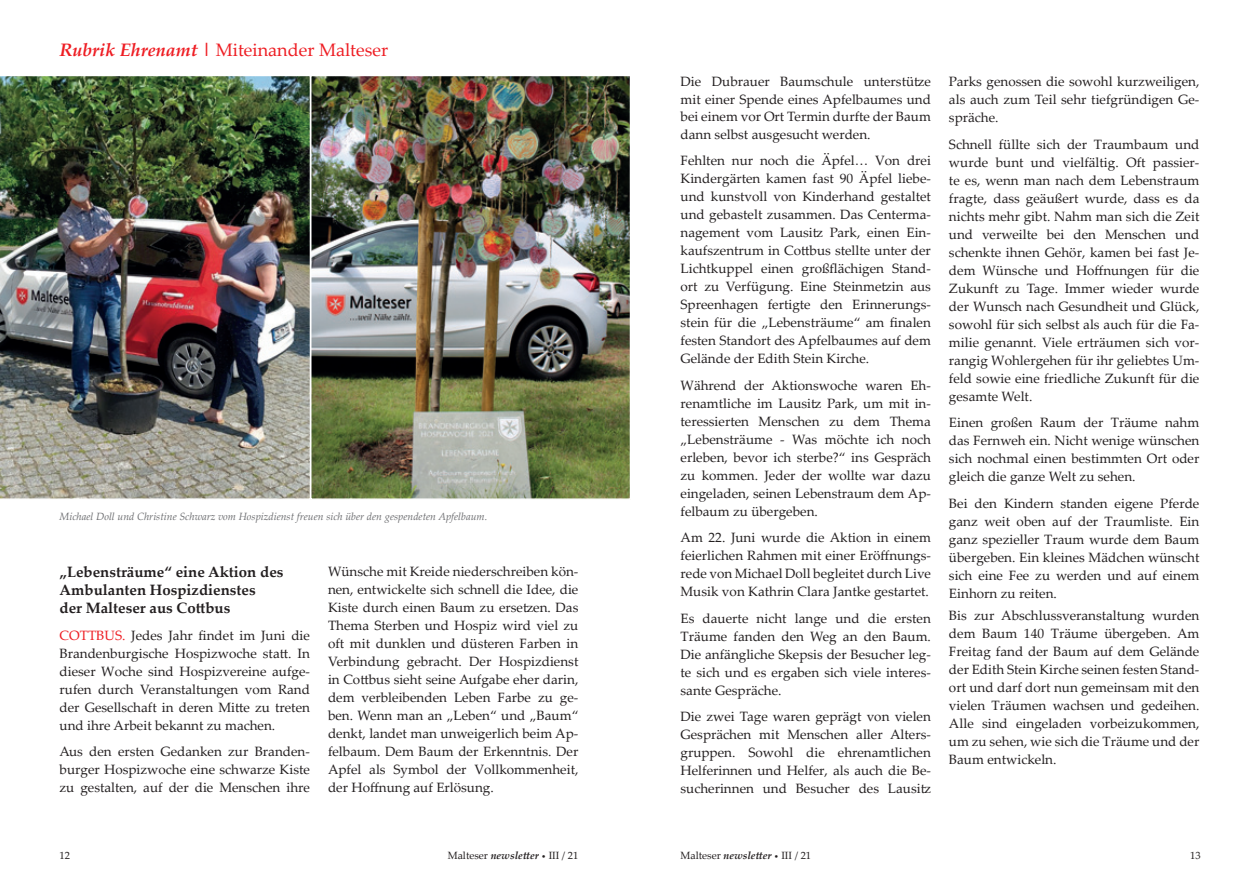
<style>
.page{position:relative;width:1259px;height:893px;background:#fff}
.page>*{position:absolute;margin:0;border:0;box-sizing:border-box;transform-origin:0 0}
.t1{font:18px "Palatino Linotype";color:#ee1d23}
.t2{font:700 15px/18px "Palatino Linotype";color:#231f20}
.t3{font:13.5px/18px "Palatino Linotype";color:#231f20;text-align:justify}
.t4{font:italic 10.5px "Palatino Linotype";color:#6c6d70}
.t5{font:10.5px "Palatino Linotype";color:#231f20}
.s1{font-weight:700;font-style:italic}
.s2{color:#ee1d23}
.s3{font-size:7.5px}
</style>
<div class="page">
<img style="left:313px;top:78px;width:315px;height:419px">
<img style="left:0;top:76px;width:310px;height:423px">
<div style="left:310px;top:75px;width:321px;height:425px;border:2px solid #fff"></div>
<h1 class="t1" style="left:60px;top:37px;width:330px"><span class="s1">Rubrik Ehrenamt |</span> Miteinander Malteser</h1>
<p class="t4" style="left:60px;top:509px;width:429px">Michael Doll und Christine Schwarz vom Hospizdienst freuen sich über den gespendeten Apfelbaum.</p>
<p class="t2" style="left:60px;top:563px;width:225px">„Lebensträume“ eine Aktion des<br>Ambulanten Hospizdienstes<br>der Malteser aus Cottbus</p>
<p class="t3" style="left:60px;top:626px;width:252px"><span class="s2">COTTBUS.</span> Jedes Jahr findet im Juni die Brandenburgische Hospizwoche statt. In dieser Woche sind Hospizvereine aufge&shy;rufen durch Veranstaltungen vom Rand der Gesellschaft in deren Mitte zu treten und ihre Arbeit bekannt zu machen.</p>
<p class="t3" style="left:60px;top:742px;width:252px">Aus den ersten Gedanken zur Branden&shy;burger Hospizwoche eine schwarze Kiste zu gestalten, auf der die Menschen ihre</p>
<p class="t3" style="left:328px;top:562px;width:252px">Wünsche mit Kreide niederschreiben kön&shy;nen, entwickelte sich schnell die Idee, die Kiste durch einen Baum zu ersetzen. Das Thema Sterben und Hospiz wird viel zu oft mit dunklen und düsteren Farben in Verbindung gebracht. Der Hospizdienst in Cottbus sieht seine Aufgabe eher darin, dem verbleibenden Leben Farbe zu ge&shy;ben. Wenn man an „Leben“ und „Baum“ denkt, landet man unweigerlich beim Ap&shy;felbaum. Dem Baum der Erkenntnis. Der Apfel als Symbol der Vollkommenheit, der Hoffnung auf Erlösung.</p>
<p class="t3" style="left:680px;top:73px;width:252px;line-height:17.4px">Die Dubrauer Baumschule unterstütze mit einer Spende eines Apfelbaumes und bei einem vor Ort Termin durfte der Baum dann selbst ausgesucht werden.</p>
<p class="t3" style="left:680px;top:151px;width:252px">Fehlten nur noch die Äpfel… Von drei Kindergärten kamen fast 90 Äpfel liebe&shy;und kunstvoll von Kinderhand gestaltet und gebastelt zusammen. Das Centerma&shy;nagement vom Lausitz Park, einen Ein&shy;kaufszentrum in Cottbus stellte unter der Lichtkuppel einen großflächigen Stand&shy;ort zu Verfügung. Eine Steinmetzin aus Spreenhagen fertigte den Erinnerungs&shy;stein für die „Lebensträume“ am finalen festen Standort des Apfelbaumes auf dem Gelände der Edith Stein Kirche.</p>
<p class="t3" style="left:680px;top:375px;width:252px">Während der Aktionswoche waren Eh&shy;renamtliche im Lausitz Park, um mit in&shy;teressierten Menschen zu dem Thema „Lebensträume - Was möchte ich noch erleben, bevor ich sterbe?“ ins Gespräch zu kommen. Jeder der wollte war dazu eingeladen, seinen Lebenstraum dem Ap&shy;felbaum zu übergeben.</p>
<p class="t3" style="left:680px;top:528px;width:252px">Am 22. Juni wurde die Aktion in einem feierlichen Rahmen mit einer Eröffnungs&shy;rede von Michael Doll begleitet durch Live Musik von Kathrin Clara Jantke gestartet.</p>
<p class="t3" style="left:680px;top:608px;width:252px">Es dauerte nicht lange und die ersten Träume fanden den Weg an den Baum.<br>Die anfängliche Skepsis der Besucher leg&shy;te sich und es ergaben sich viele interes&shy;sante Gespräche.</p>
<p class="t3" style="left:680px;top:707px;width:252px">Die zwei Tage waren geprägt von vielen Gesprächen mit Menschen aller Alters&shy;gruppen. Sowohl die ehrenamtlichen Helferinnen und Helfer, als auch die Be&shy;sucherinnen und Besucher des Lausitz</p>
<p class="t3" style="left:949px;top:72px;width:252px">Parks genossen die sowohl kurzweiligen, als auch zum Teil sehr tiefgründigen Ge&shy;spräche.</p>
<p class="t3" style="left:949px;top:135px;width:252px">Schnell füllte sich der Traumbaum und wurde bunt und vielfältig. Oft passier&shy;te es, wenn man nach dem Lebenstraum fragte, dass geäußert wurde, dass es da nichts mehr gibt. Nahm man sich die Zeit und verweilte bei den Menschen und schenkte ihnen Gehör, kamen bei fast Je&shy;dem Wünsche und Hoffnungen für die Zukunft zu Tage. Immer wieder wurde der Wunsch nach Gesundheit und Glück, sowohl für sich selbst als auch für die Fa&shy;milie genannt. Viele erträumen sich vor&shy;rangig Wohlergehen für ihr geliebtes Um&shy;feld sowie eine friedliche Zukunft für die gesamte Welt.</p>
<p class="t3" style="left:949px;top:413px;width:252px">Einen großen Raum der Träume nahm das Fernweh ein. Nicht wenige wünschen sich nochmal einen bestimmten Ort oder gleich die ganze Welt zu sehen.</p>
<p class="t3" style="left:949px;top:494px;width:252px">Bei den Kindern standen eigene Pferde ganz weit oben auf der Traumliste. Ein ganz spezieller Traum wurde dem Baum übergeben. Ein kleines Mädchen wünscht sich eine Fee zu werden und auf einem Einhorn zu reiten.</p>
<p class="t3" style="left:949px;top:606px;width:252px">Bis zur Abschlussveranstaltung wurden dem Baum 140 Träume übergeben. Am Freitag fand der Baum auf dem Gelände der Edith Stein Kirche seinen festen Stand&shy;ort und darf dort nun gemeinsam mit den vielen Träumen wachsen und gedeihen.<br>Alle sind eingeladen vorbeizukommen, um zu sehen, wie sich die Träume und der Baum entwickeln.</p>
<p class="t5" style="left:448px;top:848px;width:132px">Malteser <span class="s1">newsletter</span> <span class="s3">•</span> III / 21</p>
<p class="t5" style="left:680px;top:848px;width:132px">Malteser <span class="s1">newsletter</span> <span class="s3">•</span> III / 21</p>
<p class="t5" style="left:60px;top:848px;width:12px">12</p>
<p class="t5" style="left:1190px;top:848px;width:12px">13</p>
</div>
